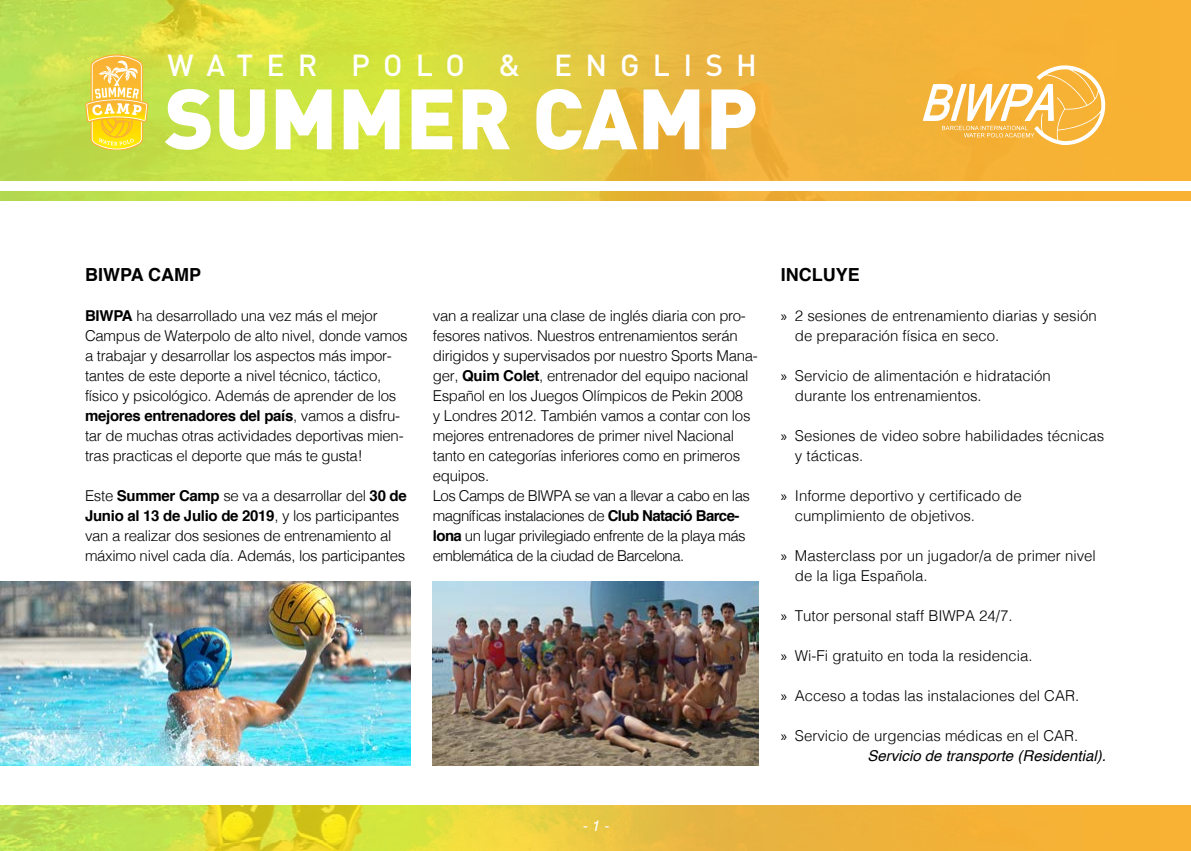
<style>
.page{position:relative;width:1191px;height:851px;background:#fff}
.page>*{position:absolute;margin:0;border:0;box-sizing:border-box;transform-origin:0 0}
.t1{font:900 84px "DIN Pro";color:#fff}
.t2{font:500 30px "DIN Pro";letter-spacing:.44em;color:#fff}
.t3{font:700 18px "Helvetica";color:#000}
.t4{font:300 15px/20px "Helvetica";letter-spacing:-.02em;color:#000}
.t5{font:300 15px/20px "Helvetica";color:#000}
.t6{font:italic 15px "Helvetica";color:#fff}
.s1{font-weight:700}
.s2{font-family:"Myriad Pro";font-weight:400}
.s3{font-weight:400;font-style:italic}
</style>
<div class="page">
<svg style="left:0;top:0;width:1191px;height:201px;background:#e0c940"></svg>
<svg style="left:922px;top:65px;width:184px;height:80px"></svg>
<div style="left:0;top:181px;width:1191px;height:9px;background:#fff"></div>
<img style="left:0;top:581px;width:410px;height:184px">
<img style="left:433px;top:581px;width:325px;height:184px">
<svg style="left:0;top:805px;width:1191px;height:45px;background:#e3c73c"></svg>
<svg style="left:85px;top:54px;width:63px;height:96px;background:#f1d251"></svg>
<h2 class="t2" style="left:168px;top:45px;width:591px">WATER POLO &amp; ENGLISH</h2>
<h1 class="t1" style="left:164px;top:62px;width:595px">SUMMER CAMP</h1>
<p class="t3" style="left:85px;top:260px;width:118px">BIWPA CAMP</p>
<p class="t4" style="left:85px;top:304px;width:324px"><span class="s1">BIWPA</span> ha desarrollado una vez más el mejor Campus de Waterpolo de alto nivel, donde vamos a trabajar y desarrollar los aspectos más impor&shy;tantes de este deporte a nivel técnico, táctico, físico y psicológico. Además de aprender de los <span class="s1">mejores entrenadores del país</span>, vamos a disfru&shy;tar de muchas otras actividades deportivas mien&shy;tras practicas el deporte que más te gusta!</p>
<p class="t4" style="left:85px;top:484px;width:323px">Este <span class="s1">Summer Camp</span> se va a desarrollar del <span class="s1">30 de Junio al 13 de Julio de 2019</span>, y los participantes van a realizar dos sesiones de entrenamiento al máximo nivel cada día. Además, los participantes</p>
<p class="t4" style="left:433px;top:304px;width:326px">van a realizar una clase de inglés diaria con pro&shy;fesores nativos. Nuestros entrenamientos serán dirigidos y supervisados por nuestro Sports Mana&shy;ger, <span class="s1">Quim Colet</span>, entrenador del equipo nacional Español en los Juegos Olímpicos de Pekin 2008<br>y Londres 2012. También vamos a contar con los mejores entrenadores de primer nivel Nacional tanto en categorías inferiores como en primeros equipos.<br>Los Camps de BIWPA se van a llevar a cabo en las magníficas instalaciones de <span class="s1">Club Natació Barce&shy;lona</span> un lugar privilegiado enfrente de la playa más emblemática de la ciudad de Barcelona.</p>
<p class="t6" style="left:582px;top:814px;width:28px">- 1 -</p>
<p class="t3" style="left:780px;top:260px;width:81px">INCLUYE</p>
<p class="t5" style="left:795px;top:304px;width:303px;text-indent:-14px"><span class="s2">»</span> 2 sesiones de entrenamiento diarias y sesión de preparación física en seco.</p>
<p class="t5" style="left:795px;top:364px;width:257px;text-indent:-14px"><span class="s2">»</span> Servicio de alimentación e hidratación durante los entrenamientos.</p>
<p class="t5" style="left:795px;top:424px;width:311px;text-indent:-14px"><span class="s2">»</span> Sesiones de video sobre habilidades técnicas y tácticas.</p>
<p class="t5" style="left:795px;top:484px;width:228px;text-indent:-14px"><span class="s2">»</span> Informe deportivo y certificado de cumplimiento de objetivos.</p>
<p class="t5" style="left:795px;top:544px;width:302px;text-indent:-14px"><span class="s2">»</span> Masterclass por un jugador/a de primer nivel de la liga Española.</p>
<p class="t5" style="left:780px;top:604px;width:233px"><span class="s2">»</span> Tutor personal staff BIWPA 24/7.</p>
<p class="t5" style="left:780px;top:644px;width:253px"><span class="s2">»</span> Wi-Fi gratuito en toda la residencia.</p>
<p class="t5" style="left:780px;top:684px;width:300px"><span class="s2">»</span> Acceso a todas las instalaciones del CAR.</p>
<p class="t5" style="left:867px;top:724px;width:240px;text-indent:-87px"><span class="s2">»</span> Servicio de urgencias médicas en el CAR.<br><span class="s3">Servicio de transporte (Residential).</span></p>
</div>
